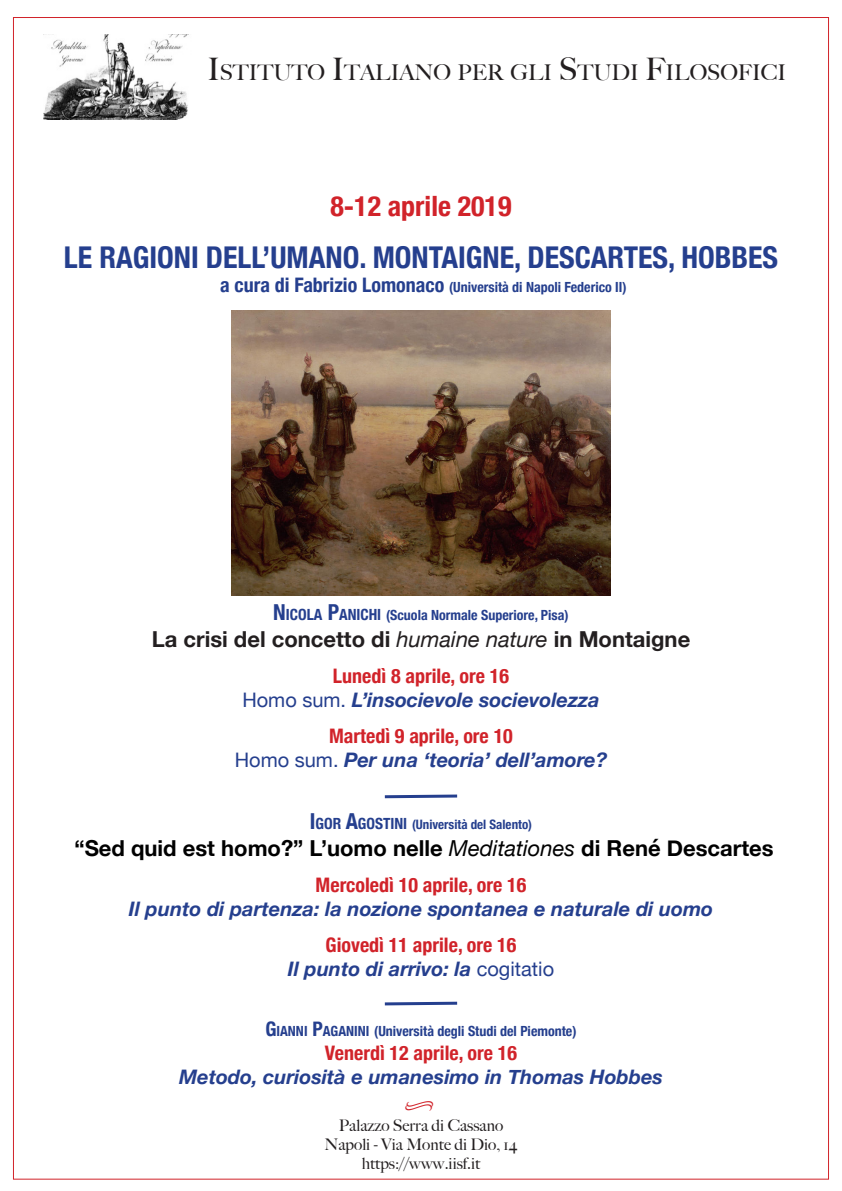
<style>
.page{position:relative;width:842px;height:1191px;background:#fff}
.page>*{position:absolute;margin:0;border:0;box-sizing:border-box;transform-origin:0 0}
.t1{font:700 condensed 30px "Helvetica Neue";color:#253f8e}
.t2{font:700 condensed 28px "Helvetica Neue";color:#d1232a}
.t3{font:700 22px "Helvetica Neue";color:#000}
.t4{font:700 22px "Helvetica Neue";color:#231f20}
.t5{font:500 21.7px "Big Caslon";color:#231f20}
.t6{font:italic 700 20px "Helvetica Neue";color:#253f8e}
.t7{font:700 condensed 20px "Helvetica Neue";color:#d1232a}
.t8{font:19px "Minion Pro";color:#d1232a}
.t9{font:500 16px "Big Caslon";color:#231f20}
.t10{font:700 condensed 14px "Helvetica Neue";color:#253f8e}
.t11{font:700 condensed 13px "Helvetica Neue";color:#253f8e}
.s1{font-size:31px}
.s2{font-size:20px}
.s3{font-size:22px}
.s4{font-size:15.4px}
.s5{font-weight:400;font-style:italic}
.s6{font-weight:400;font-style:normal}
.s7{font-style:inherit}
</style>
<div class="page">
<img style="left:44px;top:34px;width:145px;height:86px">
<img style="left:232px;top:310px;width:378px;height:285px">
<svg style="left:384px;top:794px;width:74px;height:5px"></svg>
<svg style="left:384px;top:1001px;width:74px;height:5px"></svg>
<p class="t5" style="left:207px;top:54px;width:578px"><span class="s1">I</span>STITUTO <span class="s1">I</span>TALIANO PER GLI <span class="s1">S</span>TUDI <span class="s1">F</span>ILOSOFICI</p>
<p class="t2" style="left:330px;top:183px;width:183px">8-12 aprile 2019</p>
<p class="t1" style="left:64px;top:232px;width:716px">LE RAGIONI DELL’UMANO. MONTAIGNE, DESCARTES, HOBBES</p>
<p class="t10" style="left:220px;top:275px;width:408px"><span class="s2">a cura di Fabrizio Lomonaco</span> (Università di Napoli Federico II)</p>
<p class="t10" style="left:273px;top:604px;width:297px"><span class="s3">N</span><span class="s4">ICOLA</span> <span class="s3">P</span><span class="s4">ANICHI</span> (Scuola Normale Superiore, Pisa)</p>
<p class="t4" style="left:152px;top:621px;width:540px">La crisi del concetto di <span class="s5">humaine nature</span> in Montaigne</p>
<p class="t7" style="left:333px;top:659px;width:178px">Lunedì 8 aprile, ore 16</p>
<p class="t6" style="left:242px;top:684px;width:359px"><span class="s6">Homo sum.</span> L’insocievole socievolezza</p>
<p class="t7" style="left:329px;top:719px;width:185px">Martedì 9 aprile, ore 10</p>
<p class="t6" style="left:235px;top:744px;width:374px"><span class="s6">Homo sum.</span> Per una ‘teoria’ dell’amore?</p>
<p class="t11" style="left:310px;top:814px;width:224px"><span class="s3">I</span> <span class="s4">GOR</span> <span class="s3">A</span><span class="s4">GOSTINI</span> (Università del Salento)</p>
<p class="t3" style="left:74px;top:830px;width:701px">“Sed quid est homo?” L’uomo nelle <span class="s5">Meditationes</span> di René Descartes</p>
<p class="t7" style="left:316px;top:868px;width:212px">Mercoledì 10 aprile, ore 16</p>
<p class="t6" style="left:129px;top:893px;width:586px">Il punto di partenza: la nozione spontanea e naturale di uomo</p>
<p class="t7" style="left:326px;top:928px;width:192px">Giovedì 11 aprile, ore 16</p>
<p class="t6" style="left:288px;top:953px;width:268px">Il punto di arrivo: la <span class="s6">cogitatio</span></p>
<p class="t10" style="left:265px;top:1019px;width:313px"><span class="s2">G</span><span class="s7">IANN I</span> <span class="s2">P</span><span class="s7">AGANINI</span> (Università degli Studi del Piemonte)</p>
<p class="t7" style="left:325px;top:1036px;width:194px">Venerdì 12 aprile, ore 16</p>
<p class="t6" style="left:179px;top:1061px;width:485px">Metodo, curiosità e umanesimo in Thomas Hobbes</p>
<p class="t8" style="left:404px;top:1091px;width:32px">•</p>
<p class="t9" style="left:339px;top:1112px;width:166px">Palazzo Serra di Cassano</p>
<p class="t9" style="left:324px;top:1131px;width:194px">Napoli - Via Monte di Dio, 14</p>
<p class="t9" style="left:362px;top:1150px;width:120px">https://www.iisf.it</p>
</div>
